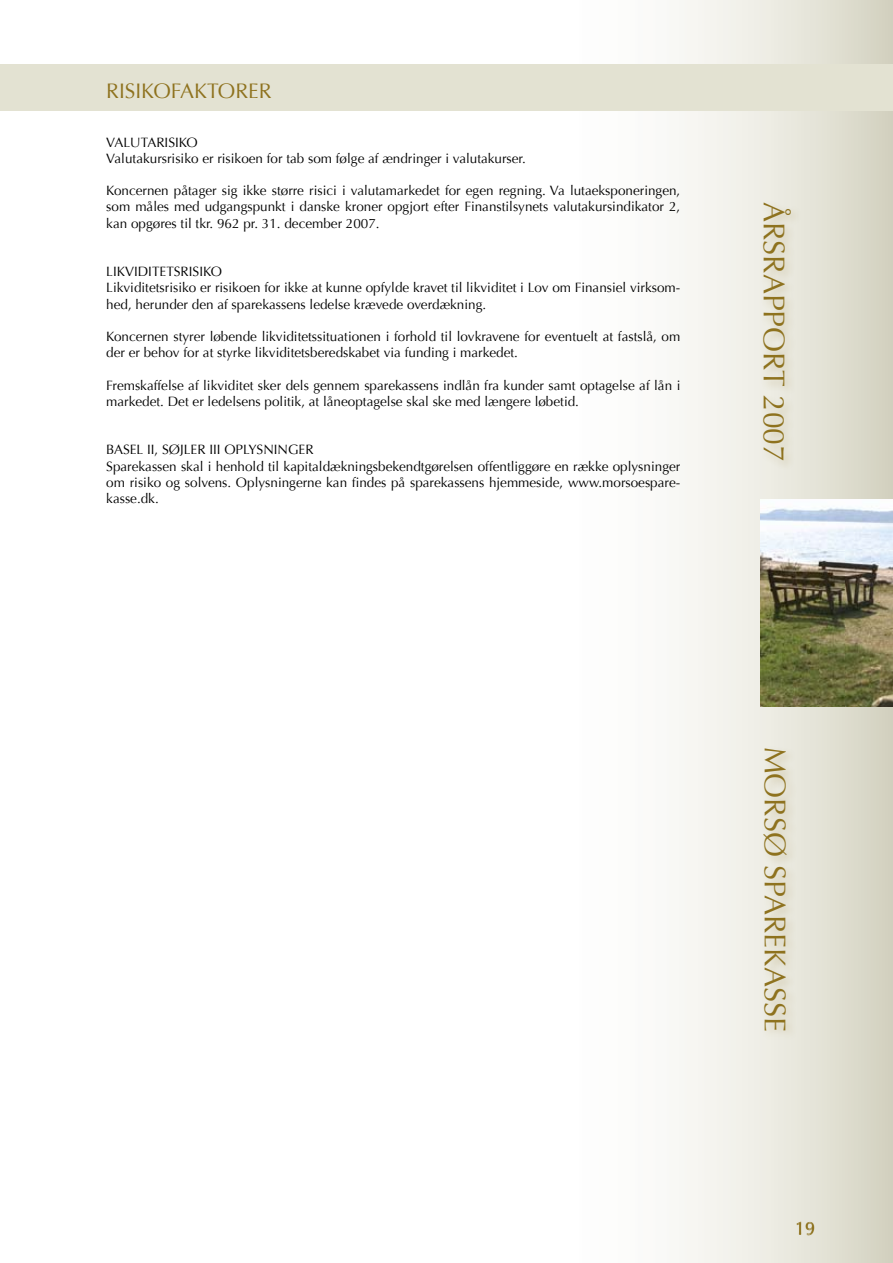
<style>
.page{position:relative;width:893px;height:1263px;background:#fff}
.page>*{position:absolute;margin:0;border:0;box-sizing:border-box;transform-origin:0 0}
.t1{font:30px "Optima";color:#8e721e}
.t2{font:21px "Optima";color:#8e721e}
.t3{font:18px "Optima";color:#8e721e}
.t4{font:13.5px/16.2px "Optima";color:#000}
</style>
<div class="page">
<div style="left:517px;top:0;width:376px;height:1263px;background:linear-gradient(to right,#fff,#dad9c9)"></div>
<div style="left:759px;top:198px;width:112px;height:451px;background:#8e721e;opacity:.3"></div>
<div style="left:759px;top:744px;width:112px;height:486px;background:#8e721e;opacity:.3"></div>
<div style="left:0;top:64px;width:893px;height:47px;background:#e3e2d2"></div>
<img style="left:760px;top:499px;width:133px;height:207px">
<h2 class="t2" style="left:106px;top:79px;width:167px">Risi kofaktorer</h2>
<p class="t4" style="left:106px;top:134px;width:421px">Valutarisi ko<br>Valutakursrisiko er risikoen for tab som følge af ændringer i valutakurser.</p>
<p class="t4" style="left:106px;top:183px;width:576px;text-align:justify">Koncernen påtager sig ikke større risici i valutamarkedet for egen regning. Va lutaeksponeringen, som måles med udgangspunkt i danske kroner opgjort efter Finanstilsynets valutakursindikator 2, kan opgøres til tkr. 962 pr. 31. december 2007.</p>
<p class="t4" style="left:106px;top:264px;width:576px">Li kvi ditetsrisi ko<br>Likviditetsrisiko er risikoen for ikke at kunne opfylde kravet til likviditet i Lov om Finansiel virksom&shy;hed, herunder den af sparekassens ledelse krævede overdækning.</p>
<p class="t4" style="left:106px;top:328px;width:576px">Koncernen styrer løbende likviditetssituationen i forhold til lovkravene for eventuelt at fastslå, om der er behov for at styrke likviditetsberedskabet via funding i markedet.</p>
<p class="t4" style="left:106px;top:377px;width:576px">Fremskaffelse af likviditet sker dels gennem sparekassens indlån fra kunder samt optagelse af lån i markedet. Det er ledelsens politik, at låneoptagelse skal ske med længere løbetid.</p>
<p class="t4" style="left:106px;top:442px;width:575px">Basel II, søjler III oplysni nger<br>Sparekassen skal i henhold til kapitaldækningsbekendtgørelsen offentliggøre en række oplysninger om risiko og solvens. Oplysningerne kan findes på sparekassens hjemmeside, www.morsoespare&shy;kasse.dk.</p>
<h1 class="t1" style="left:791px;top:202px;width:261px;rotate:90deg">årsrapport 2007</h1>
<h1 class="t1" style="left:792px;top:747px;width:287px;rotate:90deg">morsø sparekasse</h1>
<h3 class="t3" style="left:795px;top:1218px;width:22px">19</h3>
</div>
